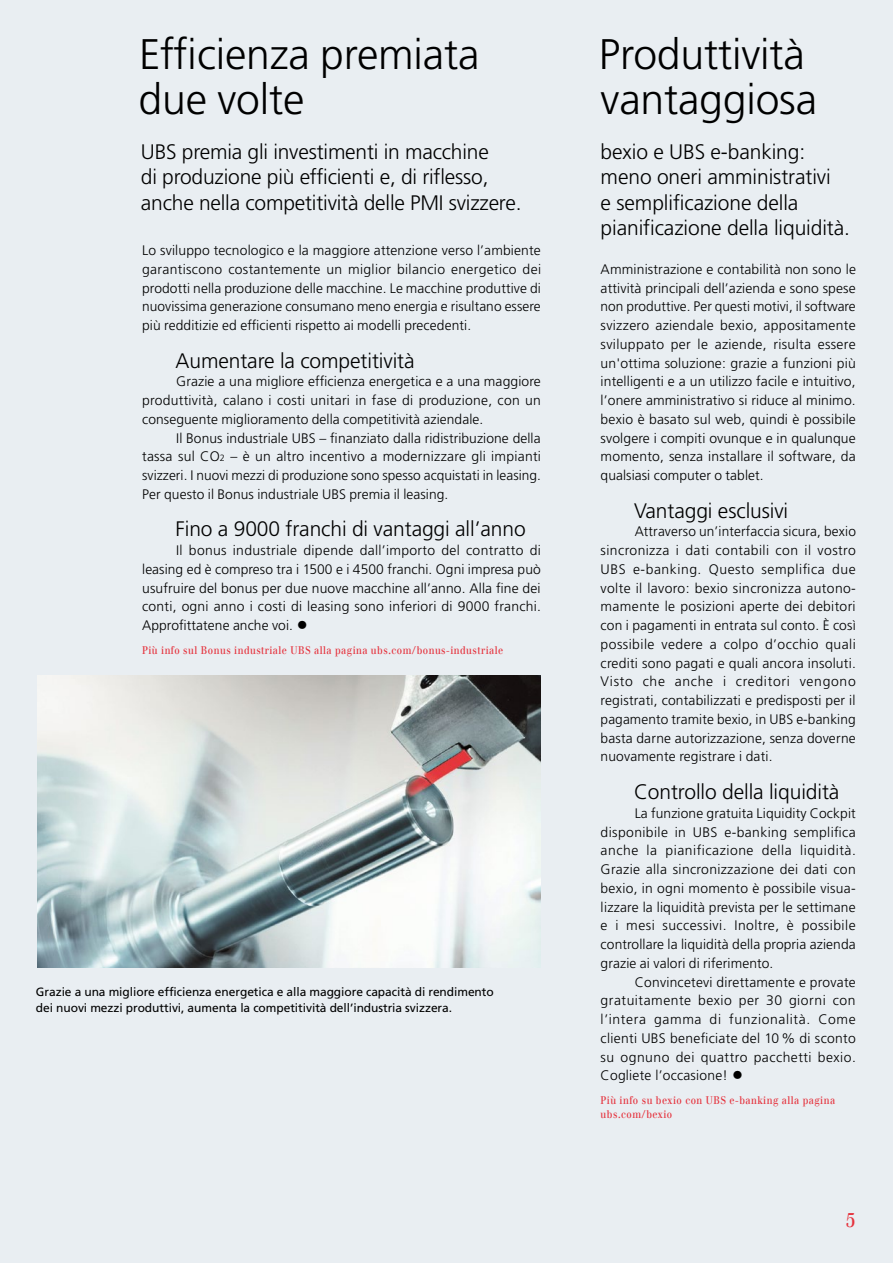
<style>
.page{position:relative;width:893px;height:1263px;background:#e9eef2}
.page>*{position:absolute;margin:0;border:0;box-sizing:border-box;transform-origin:0 0}
._06_Titel_in_Kuerze{font:300 42.75px/45px "Frutiger LT Std";letter-spacing:-.005em;color:#000}
._13_Bildlegende{font:300 21px/25.5px "Frutiger LT Std";letter-spacing:-.01em;color:#000}
._05_Zwischentitel{font:300 21px "Frutiger LT Std";letter-spacing:-.005em;color:#000}
._00_Rubrik_rechts{font:20.25px "UBS Headline";color:#e5323d}
._02_Blocksatz{font:300 13.8px/18.8px "Frutiger LT Std";letter-spacing:.01em;color:#000;text-align:justify}
._01_Blocksatz_stumpf{font:300 13.8px/18.8px "Frutiger LT Std";letter-spacing:.01em;color:#000;text-align:justify}
._14_Bildlegende_klei{font:12px/15.8px "Frutiger LT Std";letter-spacing:-.005em;color:#000}
._15_Links{font:10.8px/13.5px "UBS Headline";letter-spacing:.05em;color:#e5323d}
.s1{font-size:9.15px}
.s2{font-size:23.25px}
</style>
<div class="page">
<img style="left:37px;top:675px;width:504px;height:293px">
<p class="_06_Titel_in_Kuerze" style="left:139px;top:33px;width:342px">Efficienza premiata due volte</p>
<p class="_13_Bildlegende" style="left:141px;top:139px;width:382px">UBS premia gli investimenti in macchine<br>di produzione più efficienti e, di riflesso, anche nella competitività delle PMI svizzere.</p>
<p class="_01_Blocksatz_stumpf" style="left:142px;top:241px;width:400px">Lo sviluppo tecnologico e la maggiore attenzione verso l’ambiente garantiscono costantemente un miglior bilancio energetico dei prodotti nella produzione delle macchine. Le macchine produttive di nuovissima generazione consumano meno energia e risultano essere più redditizie ed efficienti rispetto ai modelli precedenti.</p>
<p class="_05_Zwischentitel" style="left:176px;top:349px;width:241px">Aumentare la competitività</p>
<p class="_02_Blocksatz" style="left:142px;top:372px;width:400px;text-indent:34px">Grazie a una migliore efficienza energetica e a una maggiore produttività, calano i costi unitari in fase di produzione, con un conseguente miglioramento della competitività aziendale.</p>
<p class="_02_Blocksatz" style="left:142px;top:429px;width:400px;text-indent:34px">Il Bonus industriale UBS – finanziato dalla ridistribuzione della tassa sul CO<span class="s1">2</span> – è un altro incentivo a modernizzare gli impianti svizzeri. I nuovi mezzi di produzione sono spesso acquistati in leasing.<br>Per questo il Bonus industriale UBS premia il leasing.</p>
<p class="_05_Zwischentitel" style="left:176px;top:517px;width:352px">Fino a 9000 franchi di vantaggi all’anno</p>
<p class="_02_Blocksatz" style="left:142px;top:541px;width:400px;text-indent:34px">Il bonus industriale dipende dall’importo del contratto di leasing ed è compreso tra i 1500 e i 4500 franchi. Ogni impresa può usufruire del bonus per due nuove macchine all’anno. Alla fine dei conti, ogni anno i costi di leasing sono inferiori di 9000 franchi.<br>Approfittatene anche voi. <span class="s2">•</span></p>
<p class="_15_Links" style="left:142px;top:644px;width:362px">Più info sul Bonus industriale UBS alla pagina ubs.com/bonus-industriale</p>
<p class="_14_Bildlegende_klei" style="left:36px;top:984px;width:459px">Grazie a una migliore efficienza energetica e alla maggiore capacità di rendimento dei nuovi mezzi produttivi, aumenta la competitività dell’industria svizzera.</p>
<p class="_06_Titel_in_Kuerze" style="left:599px;top:33px;width:220px">Produttività vantaggiosa</p>
<p class="_13_Bildlegende" style="left:601px;top:139px;width:251px">bexio e UBS e-banking: meno oneri amministrativi<br>e semplificazione della pianificazione della liquidità.</p>
<p class="_01_Blocksatz_stumpf" style="left:601px;top:260px;width:257px">Amministrazione e contabilità non sono le attività principali dell’azienda e sono spese non produttive. Per questi motivi, il software svizzero aziendale bexio, appositamente sviluppato per le aziende, risulta essere un'ottima soluzione: grazie a funzioni più intelligenti e a un utilizzo facile e intuitivo, l’onere amministrativo si riduce al minimo. bexio è basato sul web, quindi è possibile svolgere i compiti ovunque e in qualunque momento, senza installare il software, da qualsiasi computer o tablet.</p>
<p class="_05_Zwischentitel" style="left:634px;top:499px;width:156px">Vantaggi esclusivi</p>
<p class="_02_Blocksatz" style="left:601px;top:522px;width:257px;text-indent:34px">Attraverso un’interfaccia sicura, bexio sincronizza i dati contabili con il vostro UBS e-banking. Questo semplifica due volte il lavoro: bexio sincronizza autono&shy;mamente le posizioni aperte dei debitori con i pagamenti in entrata sul conto. È così possibile vedere a colpo d’occhio quali crediti sono pagati e quali ancora insoluti.<br>Visto che anche i creditori vengono registrati, contabilizzati e predisposti per il pagamento tramite bexio, in UBS e-banking basta darne autorizzazione, senza doverne nuovamente registrare i dati.</p>
<p class="_05_Zwischentitel" style="left:634px;top:780px;width:207px">Controllo della liquidità</p>
<p class="_02_Blocksatz" style="left:601px;top:804px;width:257px;text-indent:34px">La funzione gratuita Liquidity Cockpit disponibile in UBS e-banking semplifica anche la pianificazione della liquidità.<br>Grazie alla sincronizzazione dei dati con bexio, in ogni momento è possibile visua&shy;lizzare la liquidità prevista per le settimane e i mesi successivi. Inoltre, è possibile controllare la liquidità della propria azienda grazie ai valori di riferimento.</p>
<p class="_02_Blocksatz" style="left:601px;top:972px;width:257px;text-indent:34px">Convincetevi direttamente e provate gratuitamente bexio per 30 giorni con l’intera gamma di funzionalità. Come clienti UBS beneficiate del 10% di sconto su ognuno dei quattro pacchetti bexio.<br>Cogliete l’occasione! <span class="s2">•</span></p>
<p class="_15_Links" style="left:601px;top:1094px;width:236px">Più info su bexio con UBS e-banking alla pagina ubs.com/bexio</p>
<p class="_00_Rubrik_rechts" style="left:846px;top:1208px;width:11px">5</p>
</div>
